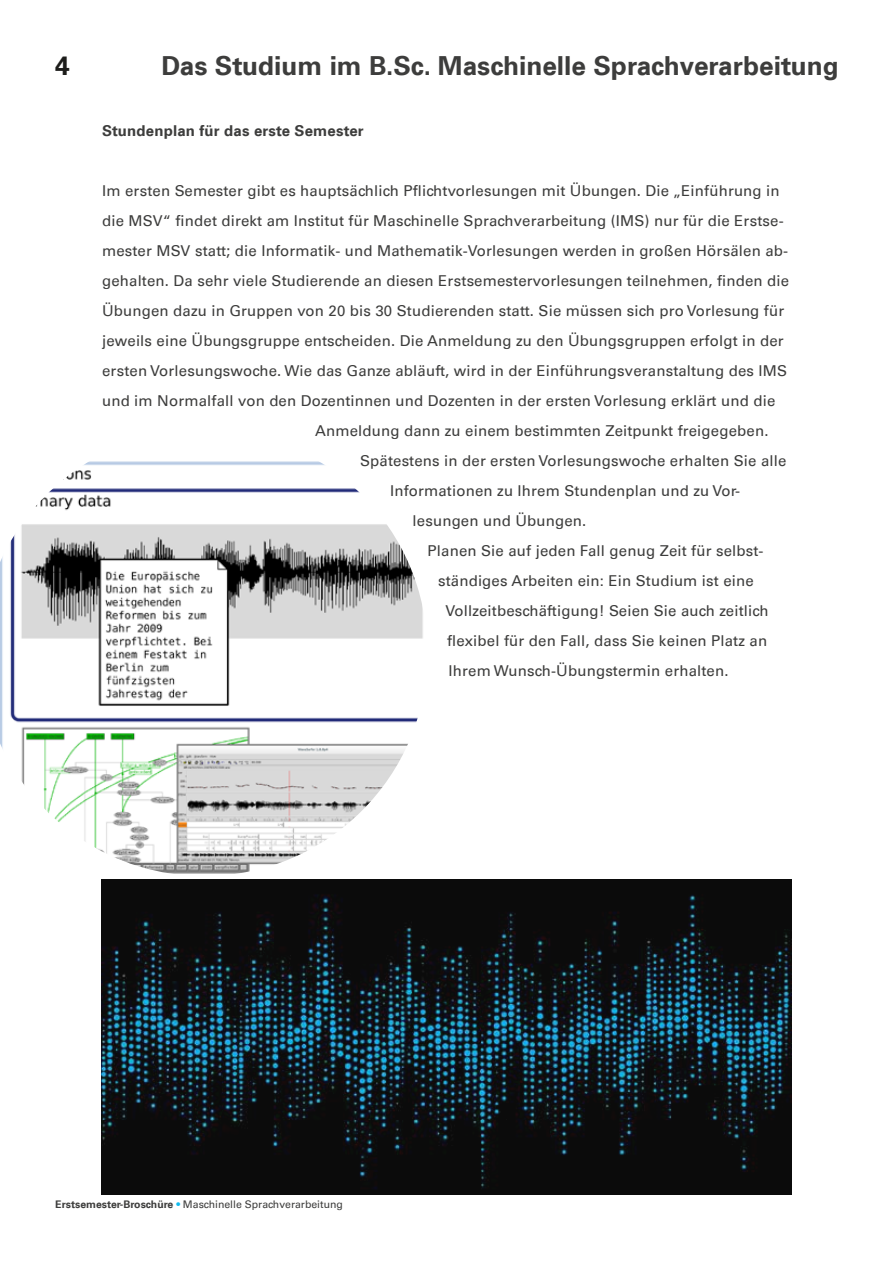
<style>
.page{position:relative;width:893px;height:1263px;background:#fff}
.page>*{position:absolute;margin:0;border:0;box-sizing:border-box;transform-origin:0 0}
.t1{font:26.25px "Universfor Uni S65 Bd";color:#3d3d3c}
.t2{font:26.25px "Universfor Uni S65 Bd";color:#1d1d1b}
.t3{font:15px "Universfor Uni S55 Rm";letter-spacing:.01em;color:#3d3d3c}
.t4{font:15px "Universfor Uni S65 Bd";letter-spacing:.01em;color:#3d3d3c}
.t5{font:10.5px "Universfor Uni S55 Rm";color:#3d3d3c}
.s1{font-family:"Universfor Uni S65 Bd"}
.s2{color:#10bbef}
</style>
<div class="page">
<img style="left:0;top:461px;width:423px;height:413px">
<img style="left:101px;top:879px;width:691px;height:316px">
<h1 class="t2" style="left:55px;top:47px;width:16px">4</h1>
<h1 class="t1" style="left:162px;top:47px;width:679px">Das Studium im B.Sc. Maschinelle Sprachverarbeitung</h1>
<p class="t4" style="left:102px;top:120px;width:263px">Stundenplan für das erste Semester</p>
<p class="t3" style="left:102px;top:180px;width:679px">Im ersten Semester gibt es hauptsächlich Pflichtvorlesungen mit Übungen. Die „Einführung in</p>
<p class="t3" style="left:102px;top:210px;width:683px">die MSV“ findet direkt am Institut für Maschinelle Sprachverarbeitung (IMS) nur für die Erstse-</p>
<p class="t3" style="left:102px;top:240px;width:688px">mester MSV statt; die Informatik- und Mathematik-Vorlesungen werden in großen Hörsälen ab-</p>
<p class="t3" style="left:102px;top:270px;width:689px">gehalten. Da sehr viele Studierende an diesen Erstsemestervorlesungen teilnehmen, finden die</p>
<p class="t3" style="left:102px;top:300px;width:684px">Übungen dazu in Gruppen von 20 bis 30 Studierenden statt. Sie müssen sich pro Vorlesung für</p>
<p class="t3" style="left:102px;top:330px;width:683px">jeweils eine Übungsgruppe entscheiden. Die Anmeldung zu den Übungsgruppen erfolgt in der</p>
<p class="t3" style="left:102px;top:360px;width:687px">ersten Vorlesungswoche. Wie das Ganze abläuft, wird in der Einführungsveranstaltung des IMS</p>
<p class="t3" style="left:102px;top:390px;width:675px">und im Normalfall von den Dozentinnen und Dozenten in der ersten Vorlesung erklärt und die</p>
<p class="t3" style="left:315px;top:420px;width:455px">Anmeldung dann zu einem bestimmten Zeitpunkt freigegeben.</p>
<p class="t3" style="left:360px;top:450px;width:428px">Spätestens in der ersten Vorlesungswoche erhalten Sie alle</p>
<p class="t3" style="left:390px;top:480px;width:352px">Informationen zu Ihrem Stundenplan und zu Vor-</p>
<p class="t3" style="left:413px;top:510px;width:175px">lesungen und Übungen.</p>
<p class="t3" style="left:428px;top:540px;width:338px">Planen Sie auf jeden Fall genug Zeit für selbst-</p>
<p class="t3" style="left:438px;top:570px;width:317px">ständiges Arbeiten ein: Ein Studium ist eine</p>
<p class="t3" style="left:446px;top:600px;width:324px">Vollzeitbeschäftigung! Seien Sie auch zeitlich</p>
<p class="t3" style="left:447px;top:630px;width:322px">flexibel für den Fall, dass Sie keinen Platz an</p>
<p class="t3" style="left:449px;top:660px;width:281px">Ihrem Wunsch-Übungstermin erhalten.</p>
<p class="t5" style="left:55px;top:1197px;width:289px"><span class="s1">Erstsemester-Broschüre</span> <span class="s2">•</span> Maschinelle Sprachverarbeitung</p>
</div>
